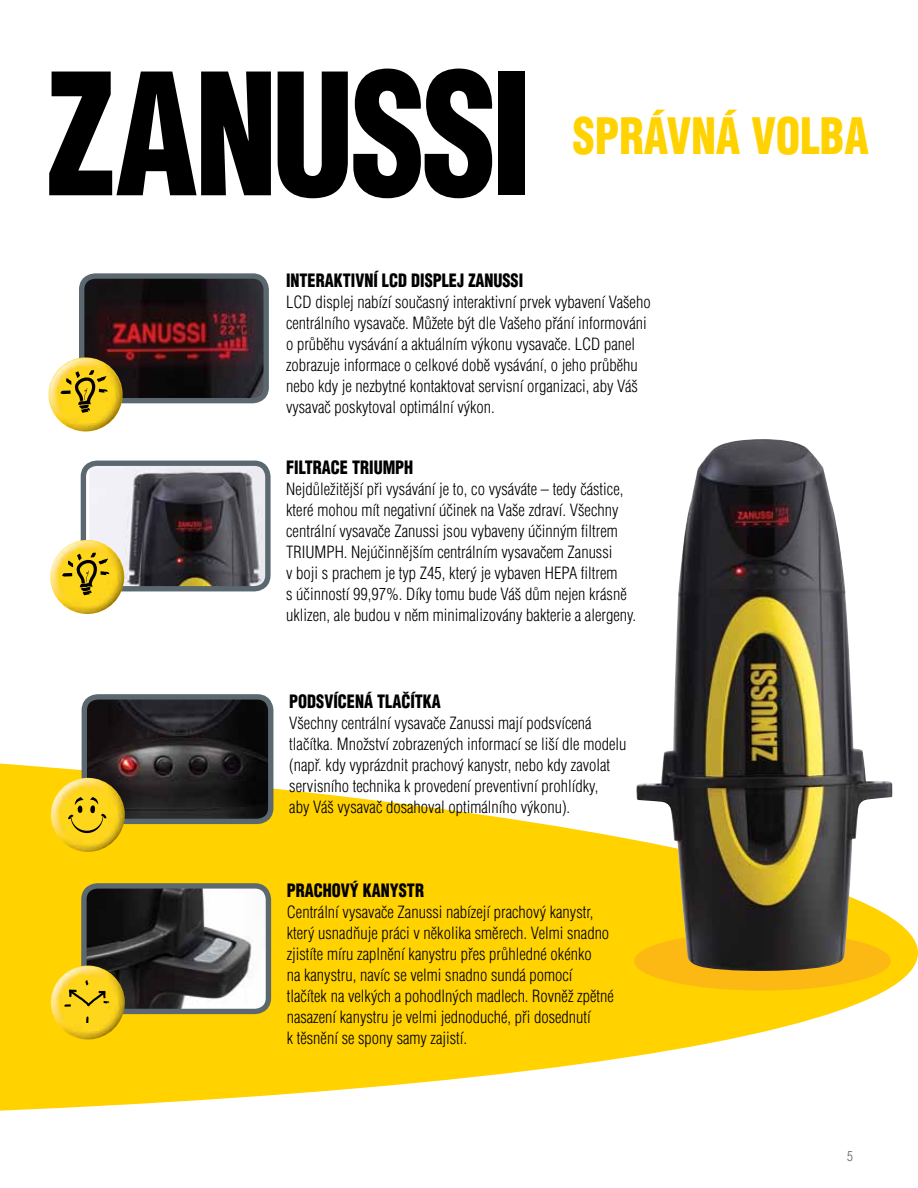
<style>
.page{position:relative;width:918px;height:1188px;background:#fff}
.page>*{position:absolute;margin:0;border:0;box-sizing:border-box;transform-origin:0 0}
.t1{font:900 condensed 165px "Helvetica CE";letter-spacing:-.02em;color:#000;scale:.9 1}
.t2{font:900 condensed 48.9px "Helvetica CE";color:#ffd200;scale:.9 1}
.t3{font:900 condensed 18px "Helvetica CE";color:#000;scale:.9 1}
.t4{font:300 condensed 16.5px/21px "Helvetica CE";color:#000}
.t5{font:300 condensed 13.5px "Helvetica CE";color:#5b6870}
</style>
<div class="page">
<svg style="left:0;top:726px;width:918px;height:385px;fill:#ffd200"></svg>
<img style="left:85px;top:279px;width:178px;height:118px">
<div style="left:79px;top:273px;width:190px;height:130px;border:5px solid #5b6870;border-radius:14px"></div>
<img style="left:49px;top:357px;width:74px;height:75px;border-radius:37px">
<svg style="left:60px;top:370px;width:48px;height:43px;background:#caaa18"></svg>
<img style="left:88px;top:700px;width:183px;height:121px">
<div style="left:82px;top:694px;width:191px;height:130px;border:5px solid #5b6870;border-radius:14px"></div>
<img style="left:51px;top:778px;width:74px;height:74px;border-radius:37px">
<svg style="left:68px;top:797px;width:38px;height:36px"></svg>
<img style="left:84px;top:886px;width:184px;height:125px">
<div style="left:81px;top:883px;width:190px;height:131px;border:5px solid #5b6870;border-radius:14px"></div>
<img style="left:51px;top:966px;width:74px;height:74px;border-radius:37px">
<svg style="left:86px;top:1016px;width:3px;height:7px"></svg>
<svg style="left:64px;top:980px;width:45px;height:27px"></svg>
<div style="left:634px;top:932px;width:257px;height:59px;background:#fdb913;border-radius:50%"></div>
<img style="left:636px;top:439px;width:256px;height:532px">
<img style="left:89px;top:467px;width:176px;height:118px">
<div style="left:81px;top:461px;width:190px;height:130px;border:5px solid #5b6870;border-radius:14px"></div>
<img style="left:50px;top:540px;width:74px;height:74px;border-radius:37px">
<svg style="left:62px;top:553px;width:47px;height:42px;background:#c8a817"></svg>
<h1 class="t1" style="left:48px;top:38px;width:523px">ZANUSSI</h1>
<h2 class="t2" style="left:573px;top:108px;width:330px">SPRÁVNÁ VOLBA</h2>
<p class="t3" style="left:286px;top:270px;width:10px">INTERAKT</p>
<p class="t3" style="left:351px;top:270px;width:191px">IVNÍ LCD DISPLEJ ZANUSSI</p>
<p class="t4" style="left:286px;top:292px;width:366px">LCD displej nabízí současný interaktivní prvek vybavení Vašeho centrálního vysavače. Můžete být dle Vašeho přání informováni o průběhu vysávání a aktuálním výkonu vysavače. LCD panel zobrazuje informace o celkové době vysávání, o jeho průběhu nebo kdy je nezbytné kontaktovat servisní organizaci, aby Váš vysavač poskytoval optimální výkon.</p>
<p class="t3" style="left:286px;top:457px;width:24px">FILTRACE</p>
<p class="t3" style="left:352px;top:457px;width:70px">TRIUMPH</p>
<p class="t4" style="left:286px;top:479px;width:352px">Nejdůležitější při vysávání je to, co vysáváte – tedy částice, které mohou mít negativní účinek na Vaše zdraví. Všechny centrální vysavače Zanussi jsou vybaveny účinným filtrem TRIUMPH. Nejúčinnějším centrálním vysavačem Zanussi<br>v boji s prachem je typ Z45, který je vybaven HEPA filtrem<br>s účinností 99,97%. Díky tomu bude Váš dům nejen krásně uklizen, ale budou v něm minimalizovány bakterie a alergeny.</p>
<p class="t3" style="left:289px;top:691px;width:21px">PODSVÍCENÁ</p>
<p class="t3" style="left:377px;top:691px;width:10px">TLAČÍTKA</p>
<p class="t4" style="left:289px;top:713px;width:339px">Všechny centrální vysavače Zanussi mají podsvícená tlačítka. Množství zobrazených informací se liší dle modelu (např. kdy vyprázdnit prachový kanystr, nebo kdy zavolat servisního technika k provedení preventivní prohlídky,<br>aby Váš vysavač dosahoval optimálního výkonu).</p>
<p class="t3" style="left:287px;top:880px;width:21px">PRACHOV</p>
<p class="t3" style="left:350px;top:880px;width:26px">Ý KANYSTR</p>
<p class="t4" style="left:287px;top:902px;width:329px">Centrální vysavače Zanussi nabízejí prachový kanystr, který usnadňuje práci v několika směrech. Velmi snadno zjistíte míru zaplnění kanystru přes průhledné okénko<br>na kanystru, navíc se velmi snadno sundá pomocí tlačítek na velkých a pohodlných madlech. Rovněž zpětné nasazení kanystru je velmi jednoduché, při dosednutí<br>k těsnění se spony samy zajistí.</p>
<p class="t5" style="left:847px;top:1148px;width:7px">5</p>
</div>
